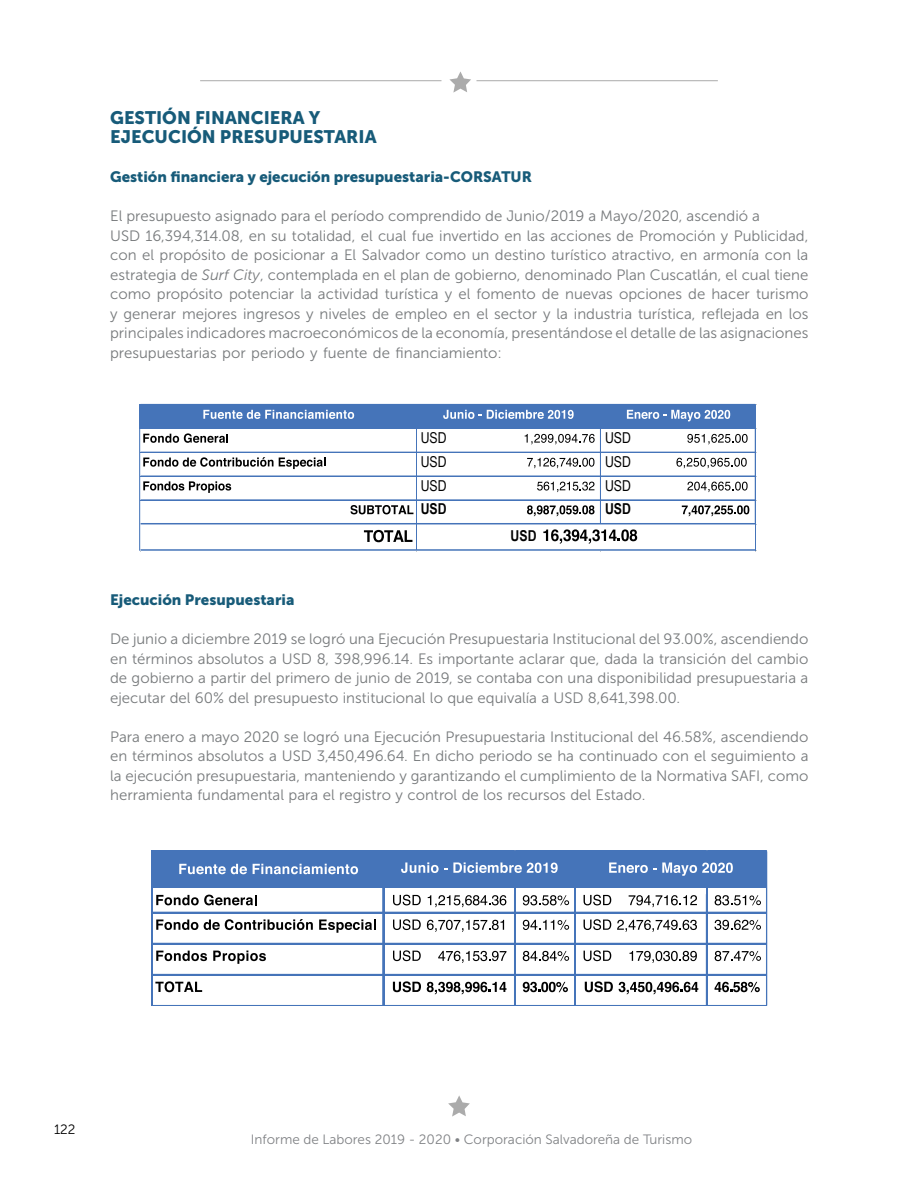
<style>
.page{position:relative;width:918px;height:1188px;background:#fff}
.page>*{position:absolute;margin:0;border:0;box-sizing:border-box;transform-origin:0 0}
.t1{font:18px/19.5px "Museo Sans 900";color:#175b79}
.t2{font:15px/19.5px "Museo Sans 300";color:#76797b;text-align:justify}
.t3{font:15px "Museo Sans 900";color:#175b79}
.t4{font:15px "Arial Narrow";color:#000}
.t5{font:700 15px "Arial Narrow";color:#000}
.t6{font:13.5px "Museo Sans 300";color:#808285}
.t7{font:13.5px "Museo Sans 300";color:#000}
.s1{font-style:italic}
</style>
<div class="page">
<svg style="left:449px;top:71px;width:22px;height:22px"></svg>
<hr style="left:476px;top:80px;width:242px;height:1px;background:#ababab">
<hr style="left:200px;top:80px;width:242px;height:1px;background:#ababab">
<svg style="left:448px;top:1095px;width:22px;height:22px"></svg>
<hr style="left:767px;top:851px;width:1px;height:155px;background:#4574b9">
<svg style="left:151px;top:850px;width:616px;height:156px"></svg>
<div style="left:140px;top:404px;width:616px;height:25px;background:#4574b9"></div>
<svg style="left:203px;top:410px;width:151px;height:9px"></svg>
<svg style="left:443px;top:410px;width:131px;height:9px"></svg>
<svg style="left:627px;top:410px;width:103px;height:11px"></svg>
<svg style="left:143px;top:433px;width:85px;height:10px"></svg>
<svg style="left:525px;top:434px;width:70px;height:10px"></svg>
<svg style="left:687px;top:434px;width:61px;height:10px"></svg>
<svg style="left:143px;top:457px;width:183px;height:12px"></svg>
<svg style="left:527px;top:458px;width:67px;height:10px"></svg>
<svg style="left:676px;top:458px;width:71px;height:10px"></svg>
<svg style="left:143px;top:481px;width:88px;height:12px"></svg>
<svg style="left:537px;top:482px;width:57px;height:10px"></svg>
<svg style="left:687px;top:482px;width:61px;height:10px"></svg>
<svg style="left:351px;top:505px;width:62px;height:9px"></svg>
<svg style="left:527px;top:505px;width:68px;height:11px"></svg>
<svg style="left:682px;top:505px;width:67px;height:11px"></svg>
<svg style="left:364px;top:530px;width:48px;height:12px"></svg>
<svg style="left:543px;top:529px;width:94px;height:15px"></svg>
<hr style="left:141px;top:452px;width:615px;height:1px;background:#4574b9">
<hr style="left:141px;top:476px;width:615px;height:1px;background:#4574b9">
<hr style="left:141px;top:499px;width:614px;height:1px;background:#4574b9">
<hr style="left:141px;top:500px;width:615px;height:1px;background:#4574b9">
<hr style="left:139px;top:404px;width:1px;height:147px;background:#4574b9">
<hr style="left:416px;top:405px;width:1px;height:145px;background:#4574b9">
<hr style="left:141px;top:523px;width:614px;height:1px;background:#4574b9">
<hr style="left:141px;top:549px;width:614px;height:2px;background:#4574b9">
<hr style="left:755px;top:406px;width:1px;height:145px;background:#4574b9">
<hr style="left:600px;top:405px;width:1px;height:119px;background:#4574b9">
<p class="t1" style="left:110px;top:107px;width:268px">GESTIÓN FINANCIERA Y<br>EJECUCIÓN PRESUPUESTARIA</p>
<p class="t3" style="left:110px;top:168px;width:423px">Gestión financiera y ejecución presupuestaria-CORSATUR</p>
<p class="t2" style="left:110px;top:206px;width:700px;text-align:left">El presupuesto asignado para el período comprendido de Junio/2019 a Mayo/2020, ascendió a<br>USD 16,394,314.08, en su totalidad, el cual fue invertido en las acciones de Promoción y Publicidad, con el propósito de posicionar a El Salvador como un destino turístico atractivo, en armonía con la estrategia de <span class="s1">Surf City</span>, contemplada en el plan de gobierno, denominado Plan Cuscatlán, el cual tiene como propósito potenciar la actividad turística y el fomento de nuevas opciones de hacer turismo y generar mejores ingresos y niveles de empleo en el sector y la industria turística, reflejada en los principales indicadores macroeconómicos de la economía, presentándose el detalle de las asignaciones presupuestarias por periodo y fuente de financiamiento:</p>
<p class="t4" style="left:421px;top:427px;width:27px">USD</p>
<p class="t4" style="left:605px;top:427px;width:27px">USD</p>
<p class="t4" style="left:421px;top:451px;width:27px">USD</p>
<p class="t4" style="left:605px;top:451px;width:27px">USD</p>
<p class="t4" style="left:421px;top:475px;width:27px">USD</p>
<p class="t4" style="left:605px;top:475px;width:27px">USD</p>
<p class="t5" style="left:421px;top:498px;width:27px">USD</p>
<p class="t5" style="left:511px;top:524px;width:27px">USD</p>
<p class="t5" style="left:605px;top:498px;width:27px">USD</p>
<p class="t3" style="left:110px;top:591px;width:186px">Ejecución Presupuestaria</p>
<p class="t2" style="left:110px;top:629px;width:700px">De junio a diciembre 2019 se logró una Ejecución Presupuestaria Institucional del 93.00%, ascendiendo en términos absolutos a USD 8, 398,996.14. Es importante aclarar que, dada la transición del cambio de gobierno a partir del primero de junio de 2019, se contaba con una disponibilidad presupuestaria a ejecutar del 60% del presupuesto institucional lo que equivalía a USD 8,641,398.00.</p>
<p class="t2" style="left:110px;top:727px;width:700px">Para enero a mayo 2020 se logró una Ejecución Presupuestaria Institucional del 46.58%, ascendiendo en términos absolutos a USD 3,450,496.64. En dicho periodo se ha continuado con el seguimiento a la ejecución presupuestaria, manteniendo y garantizando el cumplimiento de la Normativa SAFI, como herramienta fundamental para el registro y control de los recursos del Estado.</p>
<p class="t7" style="left:54px;top:1122px;width:23px">122</p>
<p class="t6" style="left:251px;top:1132px;width:443px">Informe de Labores 2019 - 2020 • Corporación Salvadoreña de Turismo</p>
</div>
